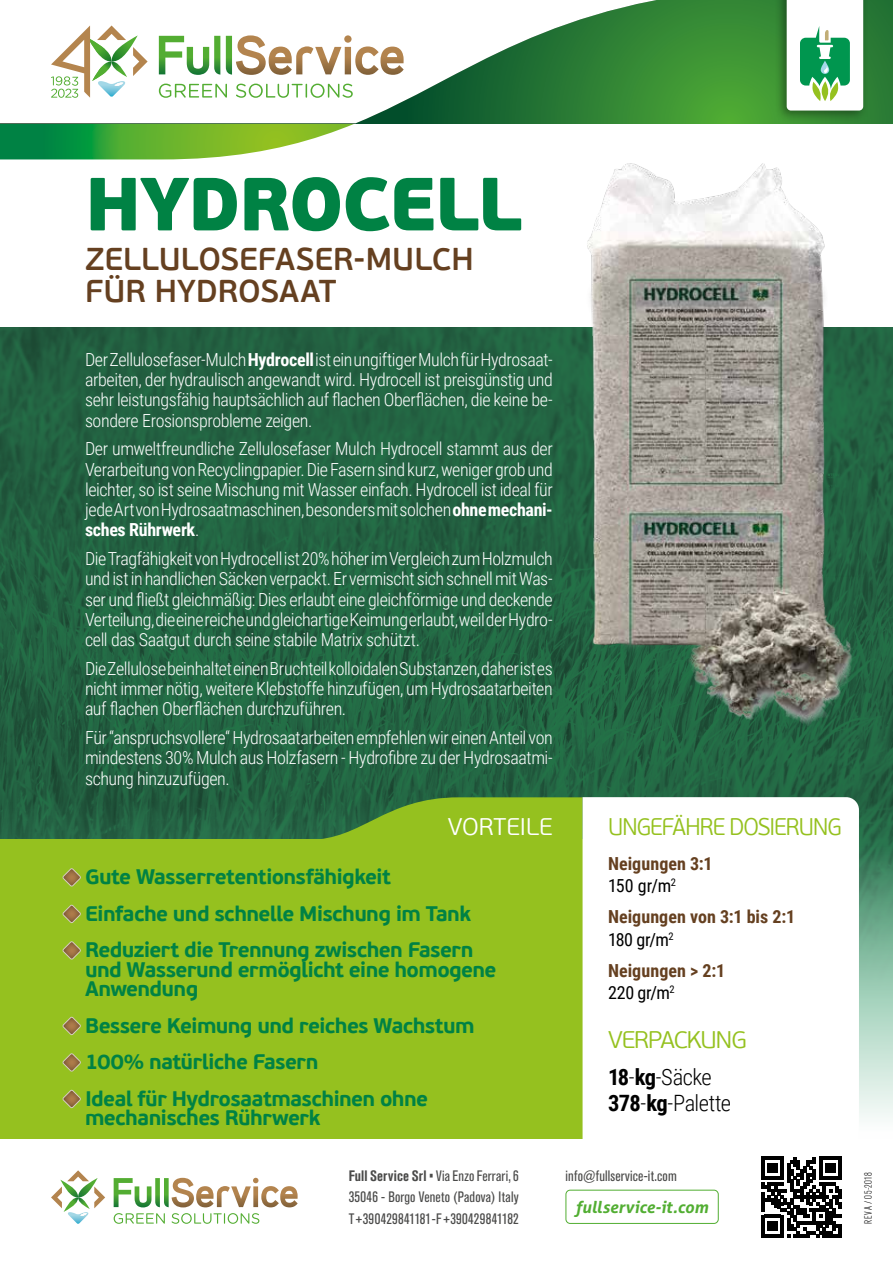
<style>
.page{position:relative;width:893px;height:1263px;background:#fff}
.page>*{position:absolute;margin:0;border:0;box-sizing:border-box;transform-origin:0 0}
.t1{font:900 75px "PF Beau Sans Pro";letter-spacing:-.025em;color:#008244}
.t2{font:600 31.5px/31.5px "PF Beau Sans Pro";color:#654020}
.t3{font:300 24px "PF Beau Sans Pro";letter-spacing:-.04em;color:#95c11f;scale:.93 1}
.t4{font:300 24px "PF Beau Sans Pro";letter-spacing:-.04em;color:#95c11f}
.t5{font:300 24px "PF Beau Sans Pro";color:#fff}
.t6{font:300 22.5px/25.8px "Roboto Condensed";letter-spacing:-.025em;color:#000}
.t7{font:700 21px/36.5px "PF Beau Sans Pro";letter-spacing:-.035em;color:#008244}
.t8{font:300 18px/20.2px "Roboto Condensed";letter-spacing:-.025em;color:#fff;text-align:justify}
.t9{font:700 18px/22.5px "Roboto Condensed";color:#654020}
.t10{font:italic 700 16.5px "Aller";color:#52ae32}
.t11{font:condensed 15px/21.5px "Akzidenz Grotesk BQ";letter-spacing:.01em;color:#4a4a49}
.t12{font:300 condensed 10.5px "Akzidenz Grotesk Pro";letter-spacing:.035em;color:#000}
.s1{font-weight:700}
.s2{font-weight:400;color:#000}
.s3{font-family:"Akzidenz Grotesk Pro";font-weight:700}
</style>
<div class="page">
<svg style="left:761px;top:0;width:132px;height:123px"></svg>
<svg style="left:0;top:123px;width:761px;height:36px"></svg>
<svg style="left:89px;top:0;width:672px;height:123px"></svg>
<svg style="left:159px;top:35px;width:245px;height:40px"></svg>
<svg style="left:159px;top:84px;width:194px;height:14px"></svg>
<svg style="left:51px;top:26px;width:97px;height:72px"></svg>
<img style="left:0;top:327px;width:893px;height:673px">
<div style="left:0;top:840px;width:583px;height:338px;background:#95c11f"></div>
<svg style="left:308px;top:797px;width:275px;height:51px"></svg>
<svg style="left:583px;top:797px;width:276px;height:203px"></svg>
<img style="left:532px;top:163px;width:347px;height:563px">
<svg style="left:62px;top:868px;width:19px;height:19px"></svg>
<svg style="left:62px;top:904px;width:19px;height:20px"></svg>
<svg style="left:62px;top:941px;width:19px;height:19px"></svg>
<svg style="left:62px;top:1016px;width:19px;height:20px"></svg>
<svg style="left:62px;top:1053px;width:19px;height:19px"></svg>
<svg style="left:62px;top:1089px;width:19px;height:20px"></svg>
<div style="left:0;top:1140px;width:893px;height:123px;background:#fff"></div>
<div style="left:774px;top:0;width:95px;height:122px;background:#000;opacity:.4"></div>
<svg style="left:787px;top:0;width:76px;height:111px"></svg>
<svg style="left:114px;top:1213px;width:145px;height:11px"></svg>
<svg style="left:51px;top:1170px;width:54px;height:54px"></svg>
<svg style="left:114px;top:1178px;width:184px;height:29px"></svg>
<svg style="left:761px;top:1157px;width:81px;height:80px"></svg>
<div style="left:566px;top:1190px;width:153px;height:34px;border:1px solid #52ae32;border-radius:4px"></div>
<h1 class="t1" style="left:85px;top:156px;width:438px">HYDROCELL</h1>
<h2 class="t2" style="left:85px;top:245px;width:390px">ZELLULOSEFASER-MULCH<br>FÜR HYDROSAAT</h2>
<p class="t8" style="left:85px;top:349px;width:469px">Der Zellulosefaser-Mulch <span class="s1">Hydrocell</span> ist ein ungiftiger Mulch für Hydrosaat&shy;arbeiten, der hydraulisch angewandt wird. Hydrocell ist preisgünstig und sehr leistungsfähig hauptsächlich auf flachen Oberflächen, die keinе be&shy;sondere Erosionsproblemе zeigen.</p>
<p class="t8" style="left:85px;top:438px;width:469px">Der umweltfreundliche Zellulosefaser Mulch Hydrocell stammt aus der Verarbeitung von Recyclingpapier. Die Fasern sind kurz, weniger grob und leichter, so ist seine Mischung mit Wasser einfach. Hydrocell ist ideal für jede Art von Hydrosaatmaschinen, besonders mit solchen <span class="s1">ohne mechani&shy;sches Rührwerk</span>.</p>
<p class="t8" style="left:85px;top:548px;width:469px">Die Tragfähigkeit von Hydrocell ist 20% höher im Vergleich zum Holzmulch und ist in handlichen Säcken verpackt. Er vermischt sich schnell mit Was&shy;ser und fließt gleichmäßig: Dies erlaubt eine gleichförmige und deckende Verteilung, die eine reiche und gleichartige Keimung erlaubt, weil der Hydro&shy;cell das Saatgut durch seine stabile Matrix schützt.</p>
<p class="t8" style="left:85px;top:658px;width:469px">Die Zellulose beinhaltet einen Bruchteil kolloidalen Substanzen, daher ist es nicht immer nötig, weitere Klebstoffe hinzufügen, um Hydrosaatarbeiten auf flachen Oberflächen durchzuführen.</p>
<p class="t8" style="left:85px;top:727px;width:469px">Für “anspruchsvollere“ Hydrosaatarbeiten empfehlen wir einen Anteil von mindestens 30% Mulch aus Holzfasern - Hydrofibre zu der Hydrosaatmi&shy;schung hinzuzufügen.</p>
<h3 class="t5" style="left:448px;top:813px;width:107px">VORTEILE</h3>
<p class="t7" style="left:85px;top:859px;width:390px">Gute Wasserretentionsfähigkeit<br>Einfache und schnelle Mischung im Tank<br>Reduziert die Trennung zwischen Fasern</p>
<p class="t7" style="left:85px;top:960px;width:413px;line-height:19.5px">und Wasserund ermöglicht eine homogene<br>Anwendung</p>
<p class="t7" style="left:85px;top:1008px;width:391px">Bessere Keimung und reiches Wachstum<br>100% natürliche Fasern<br>Ideal für Hydrosaatmaschinen ohne</p>
<p class="t7" style="left:85px;top:1100px;width:237px">mechanisches Rührwerk</p>
<h3 class="t3" style="left:608px;top:813px;width:253px">UNGEFÄHRE DOSIERUNG</h3>
<p class="t9" style="left:608px;top:851px;width:106px">Neigungen 3:1<br><span class="s2">150 gr/m</span><sup>2</sup></p>
<p class="t9" style="left:608px;top:905px;width:189px">Neigungen von 3:1 bis 2:1<br><span class="s2">180 gr/m</span><sup>2</sup></p>
<p class="t9" style="left:608px;top:958px;width:119px">Neigungen &gt; 2:1<br><span class="s2">220 gr/m</span><sup>2</sup></p>
<h3 class="t4" style="left:608px;top:1026px;width:140px">VERPACKUNG</h3>
<p class="t6" style="left:608px;top:1063px;width:125px"><span class="s1">18</span>-<span class="s1">kg</span>-Säcke<br><span class="s1">378</span>-<span class="s1">kg</span>-Palette</p>
<p class="t11" style="left:349px;top:1165px;width:172px"><span class="s3">Full Service Srl</span> • Via Enzo Ferrari, 6</p>
<p class="t11" style="left:566px;top:1165px;width:113px">info@fullservice-it.com</p>
<p class="t11" style="left:349px;top:1187px;width:172px">35046 - Borgo Veneto (Padova) Italy<br>T +39 0429 841181 - F +39 0429 841182</p>
<p class="t10" style="left:576px;top:1197px;width:134px">fullservice-it.com</p>
<p class="t12" style="left:861px;top:1224px;width:53px;rotate:-90deg">REV A / 05-2018</p>
</div>
